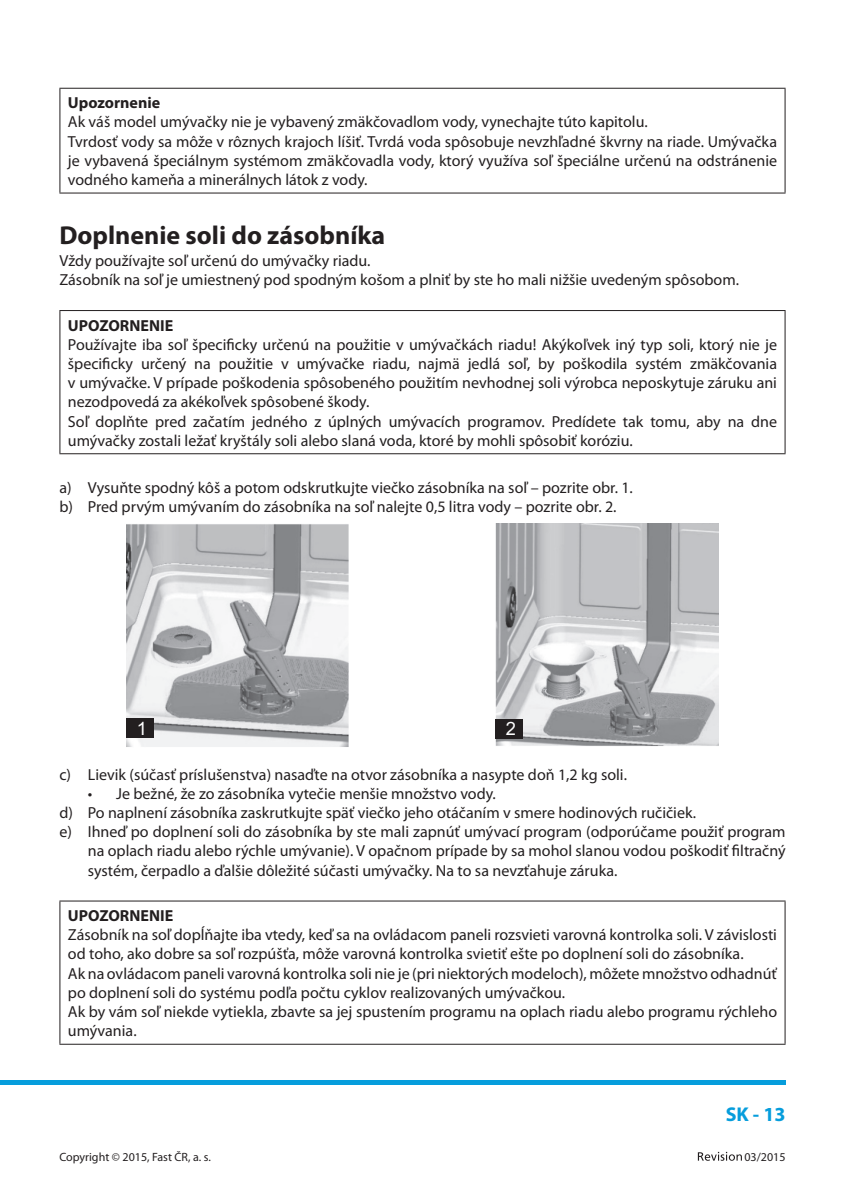
<style>
.page{position:relative;width:845px;height:1196px;background:#fff}
.page>*{position:absolute;margin:0;border:0;box-sizing:border-box;transform-origin:0 0}
.t1{font:700 26px "Myriad Pro";color:#231f20}
.t2{font:700 20px "Myriad Pro";color:#069ddc}
.t3{font:18.4px "Arial";color:#fff}
.t4{font:16px/19.2px "Myriad Pro";color:#231f20}
.t5{font:700 16px "Myriad Pro";color:#231f20}
.t6{font:12px "Myriad Pro";color:#231f20}
</style>
<div class="page">
<svg style="left:0;top:1080px;width:3px;height:4px"></svg>
<hr style="left:3px;top:1080px;width:782px;height:4px;background:#069ddc">
<svg style="left:697px;top:1152px;width:44px;height:9px"></svg>
<hr style="left:59px;top:88px;width:726px;height:1px;background:#231f20">
<hr style="left:59px;top:89px;width:1px;height:104px;background:#231f20">
<hr style="left:784px;top:89px;width:1px;height:104px;background:#231f20">
<hr style="left:59px;top:193px;width:726px;height:1px;background:#231f20">
<hr style="left:59px;top:310px;width:726px;height:1px;background:#231f20">
<hr style="left:59px;top:311px;width:1px;height:142px;background:#231f20">
<hr style="left:784px;top:311px;width:1px;height:142px;background:#231f20">
<hr style="left:59px;top:453px;width:726px;height:1px;background:#231f20">
<img style="left:127px;top:523px;width:591px;height:224px">
<div style="left:126px;top:718px;width:28px;height:20px;background:#231f20"></div>
<div style="left:495px;top:719px;width:28px;height:20px;background:#231f20"></div>
<hr style="left:59px;top:900px;width:726px;height:1px;background:#231f20">
<hr style="left:59px;top:901px;width:1px;height:143px;background:#231f20">
<hr style="left:784px;top:901px;width:1px;height:143px;background:#231f20">
<hr style="left:59px;top:1044px;width:726px;height:1px;background:#231f20">
<p class="t5" style="left:68px;top:97px;width:94px">Upozornenie</p>
<p class="t4" style="left:68px;top:114px;width:710px">Ak váš model umývačky nie je vybavený zmäkčovadlom vody, vynechajte túto kapitolu.<br>Tvrdosť vody sa môže v rôznych krajoch líšiť. Tvrdá voda spôsobuje nevzhľadné škvrny na riade. Umývačka je vybavená špeciálnym systémom zmäkčovadla vody, ktorý využíva soľ špeciálne určenú na odstránenie vodného kameňa a minerálnych látok z vody.</p>
<h1 class="t1" style="left:59px;top:225px;width:327px">Doplnenie soli do zásobníka</h1>
<p class="t4" style="left:59px;top:252px;width:681px">Vždy používajte soľ určenú do umývačky riadu.<br>Zásobník na soľ je umiestnený pod spodným košom a plniť by ste ho mali nižšie uvedeným spôsobom.</p>
<p class="t5" style="left:68px;top:319px;width:107px">UPOZORNENIE</p>
<p class="t4" style="left:68px;top:336px;width:710px">Používajte iba soľ špecificky určenú na použitie v umývačkách riadu! Akýkoľvek iný typ soli, ktorý nie je špecificky určený na použitie v umývačke riadu, najmä jedlá soľ, by poškodila systém zmäkčovania v umývačke. V prípade poškodenia spôsobeného použitím nevhodnej soli výrobca neposkytuje záruku ani nezodpovedá za akékoľvek spôsobené škody.<br>Soľ doplňte pred začatím jedného z úplných umývacích programov. Predídete tak tomu, aby na dne umývačky zostali ležať kryštály soli alebo slaná voda, ktoré by mohli spôsobiť koróziu.</p>
<p class="t4" style="left:59px;top:479px;width:575px">a) Vysuňte spodný kôš a potom odskrutkujte viečko zásobníka na soľ – pozrite obr. 1. b) Pred prvým umývaním do zásobníka na soľ nalejte 0,5 litra vody – pozrite obr. 2.</p>
<p class="t3" style="left:137px;top:718px;width:12px">1</p>
<p class="t3" style="left:506px;top:718px;width:12px">2</p>
<p class="t4" style="left:59px;top:766px;width:569px">c) Lievik (súčasť príslušenstva) nasaďte na otvor zásobníka a nasypte doň 1,2 kg soli.</p>
<p class="t4" style="left:88px;top:785px;width:409px">• Je bežné, že zo zásobníka vytečie menšie množstvo vody.</p>
<p class="t4" style="left:59px;top:804px;width:638px">d) Po naplnení zásobníka zaskrutkujte späť viečko jeho otáčaním v smere hodinových ručičiek.</p>
<p class="t4" style="left:59px;top:824px;width:727px">e) Ihneď po doplnení soli do zásobníka by ste mali zapnúť umývací program (odporúčame použiť program</p>
<p class="t4" style="left:88px;top:843px;width:699px">na oplach riadu alebo rýchle umývanie). V opačnom prípade by sa mohol slanou vodou poškodiť filtračný</p>
<p class="t4" style="left:88px;top:862px;width:531px">systém, čerpadlo a ďalšie dôležité súčasti umývačky. Na to sa nevzťahuje záruka.</p>
<p class="t5" style="left:68px;top:910px;width:107px">UPOZORNENIE</p>
<p class="t4" style="left:68px;top:926px;width:710px">Zásobník na soľ dopĺňajte iba vtedy, keď sa na ovládacom paneli rozsvieti varovná kontrolka soli. V závislosti od toho, ako dobre sa soľ rozpúšťa, môže varovná kontrolka svietiť ešte po doplnení soli do zásobníka.<br>Ak na ovládacom paneli varovná kontrolka soli nie je (pri niektorých modeloch), môžete množstvo odhadnúť po doplnení soli do systému podľa počtu cyklov realizovaných umývačkou.<br>Ak by vám soľ niekde vytiekla, zbavte sa jej spustením programu na oplach riadu alebo programu rýchleho umývania.</p>
<p class="t2" style="left:725px;top:1107px;width:61px">SK - 13</p>
<p class="t6" style="left:59px;top:1152px;width:153px">Copyright © 2015, Fast ČR, a. s.</p>
<p class="t6" style="left:744px;top:1152px;width:43px">03/2015</p>
</div>
